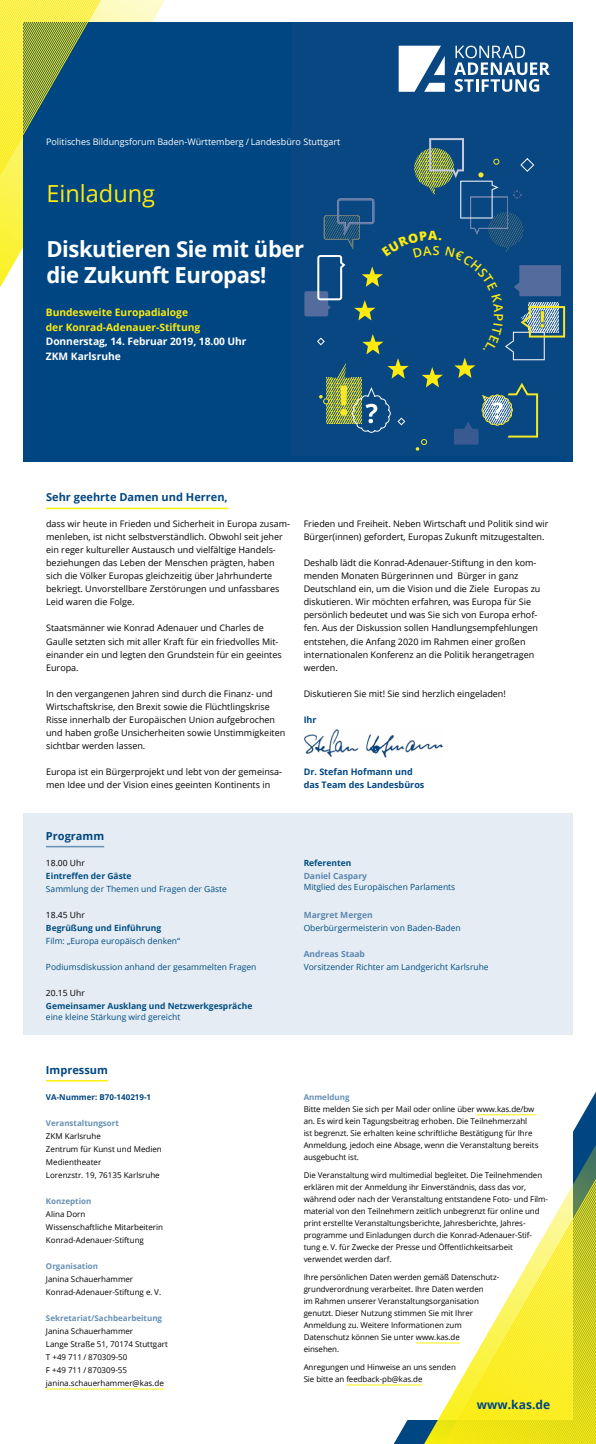
<style>
.page{position:relative;width:596px;height:1444px;background:#fff}
.page>*{position:absolute;margin:0;border:0;box-sizing:border-box;transform-origin:0 0}
.Einladung{font:23.5px "Open Sans";color:#fcea10}
.Fließtext{font:700 22.1px/26.5px "Open Sans";letter-spacing:-.02em;color:#fff}
.Auszeichnung_Paragra{font:700 12px "Open Sans";letter-spacing:.005em;color:#004682}
.t1{font:700 11px "Open Sans";color:#004682}
.Subheadline{font:700 10.2px/14.8px "Open Sans";color:#fcea10}
.Subheadline-2{font:700 10.2px "Open Sans";letter-spacing:-.005em;color:#fff}
.Fließtext-2{font:9px/13px "Open Sans";color:#000}
.t2{font:9px "Open Sans";color:#fff}
.SprecherInnen_Progra{font:700 9px/13px "Open Sans";color:#004682}
.Fließtext_Impressum{font:8.5px/11.5px "Open Sans";color:#004e82}
.Fließtext_Impressum-2{font:700 8.5px/11.5px "Open Sans";color:#004e82}
.Fließtext_Impressum-3{font:700 8.5px "Open Sans";color:#5c87b1}
.Fließtext_Impressum-4{font:8.5px "Open Sans";color:#000}
.Fließtext_Impressum-5{font:8px/12px "Open Sans";letter-spacing:-.005em;color:#000}
.Headline_Impressum{font:700 8px "Open Sans";color:#6690b4}
.Fließtext-3{font:8px "Open Sans";color:#000}
.VA_Nummer{font:700 8px "Open Sans";color:#004682}
.s1{font-weight:400}
.s2{font-weight:700;color:#5c87b1}
</style>
<div class="page">
<svg style="left:0;top:0;width:165px;height:288px"></svg>
<div style="left:23px;top:22px;width:549px;height:440px;background:#004682"></div>
<div style="left:292px;top:22px;width:279px;height:431px;background:#084781"></div>
<svg style="left:0;top:0;width:147px;height:180px"></svg>
<svg style="left:454px;top:46px;width:95px;height:46px"></svg>
<svg style="left:398px;top:46px;width:46px;height:46px"></svg>
<svg style="left:496px;top:1097px;width:100px;height:346px"></svg>
<div style="left:290px;top:126px;width:282px;height:330px;background:#084781"></div>
<hr style="left:46px;top:507px;width:182px;height:2px;background:#faf00a">
<div style="left:23px;top:813px;width:549px;height:221px;background:#e6ecf3"></div>
<hr style="left:46px;top:845px;width:58px;height:2px;background:#6690b4">
<hr style="left:46px;top:1388px;width:118px;height:1px;background:#faf00a">
<hr style="left:46px;top:1079px;width:62px;height:2px;background:#faf00a">
<hr style="left:476px;top:1114px;width:60px;height:1px;background:#faf00a">
<hr style="left:415px;top:1342px;width:44px;height:1px;background:#faf00a">
<hr style="left:346px;top:1384px;width:76px;height:1px;background:#faf00a">
<img style="left:304px;top:729px;width:139px;height:29px">
<svg style="left:304px;top:138px;width:260px;height:312px"></svg>
<p class="t2" style="left:46px;top:135px;width:295px">Politisches Bildungsforum Baden-Württemberg / Landesbüro Stuttgart</p>
<p class="Einladung" style="left:46px;top:177px;width:110px">Einladung</p>
<p class="Fließtext" style="left:46px;top:235px;width:259px">Diskutieren Sie mit über die Zukunft Europas!</p>
<p class="Subheadline" style="left:46px;top:304px;width:156px">Bundesweite Europadialoge der Konrad-Adenauer-Stiftung</p>
<p class="Subheadline-2" style="left:46px;top:334px;width:202px">Donnerstag, 14. Februar 2019, 18.00 Uhr</p>
<p class="Subheadline-2" style="left:46px;top:349px;width:76px">ZKM Karlsruhe</p>
<h2 class="t1" style="left:46px;top:489px;width:183px">Sehr geehrte Damen und Herren,</h2>
<p class="Fließtext-2" style="left:46px;top:517px;width:245px">dass wir heute in Frieden und Sicherheit in Europa zusam&shy;menleben, ist nicht selbstverständlich. Obwohl seit jeher ein reger kultureller Austausch und vielfältige Handels&shy;beziehungen das Leben der Menschen prägten, haben sich die Völker Europas gleichzeitig über Jahrhunderte bekriegt. Unvorstellbare Zerstörungen und unfassbares Leid waren die Folge.</p>
<p class="Fließtext-2" style="left:46px;top:621px;width:237px">Staatsmänner wie Konrad Adenauer und Charles de Gaulle setzten sich mit aller Kraft für ein friedvolles Mit&shy;einander ein und legten den Grundstein für ein geeintes Europa.</p>
<p class="Fließtext-2" style="left:46px;top:686px;width:240px">In den vergangenen Jahren sind durch die Finanz- und Wirtschaftskrise, den Brexit sowie die Flüchtlingskrise Risse innerhalb der Europäischen Union aufgebrochen und haben große Unsicherheiten sowie Unstimmigkeiten sichtbar werden lassen.</p>
<p class="Fließtext-2" style="left:46px;top:764px;width:237px">Europa ist ein Bürgerprojekt und lebt von der gemeinsa&shy;men Idee und der Vision eines geeinten Kontinents in</p>
<p class="Fließtext-2" style="left:303px;top:517px;width:246px">Frieden und Freiheit. Neben Wirtschaft und Politik sind wir<br>Bürger(innen) gefordert, Europas Zukunft mitzugestalten.</p>
<p class="Fließtext-2" style="left:303px;top:556px;width:238px">Deshalb lädt die Konrad-Adenauer-Stiftung in den kom&shy;menden Monaten Bürgerinnen und Bürger in ganz Deutschland ein, um die Vision und die Ziele Europas zu diskutieren. Wir möchten erfahren, was Europa für Sie persönlich bedeutet und was Sie sich von Europa erhof&shy;fen. Aus der Diskussion sollen Handlungsempfehlungen entstehen, die Anfang 2020 im Rahmen einer großen internationalen Konferenz an die Politik herangetragen werden.</p>
<p class="Fließtext-2" style="left:303px;top:686px;width:203px">Diskutieren Sie mit! Sie sind herzlich eingeladen!</p>
<p class="SprecherInnen_Progra" style="left:303px;top:712px;width:14px">Ihr</p>
<p class="SprecherInnen_Progra" style="left:303px;top:764px;width:122px">Dr. Stefan Hofmann und das Team des Landesbüros</p>
<h2 class="t1" style="left:46px;top:827px;width:60px">Programm</h2>
<p class="Fließtext_Impressum-4" style="left:46px;top:856px;width:40px">18.00 Uhr</p>
<p class="Fließtext_Impressum-2" style="left:46px;top:869px;width:87px">Eintreffen der Gäste</p>
<p class="Fließtext_Impressum" style="left:46px;top:882px;width:182px">Sammlung der Themen und Fragen der Gäste</p>
<p class="Fließtext_Impressum-4" style="left:46px;top:908px;width:40px">18.45 Uhr</p>
<p class="Fließtext_Impressum-2" style="left:46px;top:921px;width:117px">Begrüßung und Einführung</p>
<p class="Fließtext_Impressum" style="left:46px;top:934px;width:136px">Film: „Europa europäisch denken“</p>
<p class="Fließtext_Impressum" style="left:46px;top:960px;width:212px">Podiumsdiskussion anhand der gesammelten Fragen</p>
<p class="Fließtext_Impressum-4" style="left:46px;top:986px;width:40px">20.15 Uhr</p>
<p class="Fließtext_Impressum-2" style="left:46px;top:999px;width:208px">Gemeinsamer Ausklang und Netzwerkgespräche <span class="s1">eine kleine Stärkung wird gereicht</span></p>
<p class="Fließtext_Impressum-2" style="left:303px;top:856px;width:49px">Referenten</p>
<p class="Fließtext_Impressum" style="left:303px;top:869px;width:153px"><span class="s2">Daniel Caspary<br></span>Mitglied des Europäischen Parlaments</p>
<p class="Fließtext_Impressum-3" style="left:303px;top:908px;width:70px">Margret Mergen</p>
<p class="Fließtext_Impressum" style="left:303px;top:921px;width:158px">Oberbürgermeisterin von Baden-Baden</p>
<p class="Fließtext_Impressum-3" style="left:303px;top:947px;width:63px">Andreas Staab</p>
<p class="Fließtext_Impressum" style="left:303px;top:960px;width:186px">Vorsitzender Richter am Landgericht Karlsruhe</p>
<h2 class="t1" style="left:46px;top:1061px;width:63px">Impressum</h2>
<p class="VA_Nummer" style="left:46px;top:1091px;width:107px">VA-Nummer: B70-140219-1</p>
<p class="Headline_Impressum" style="left:46px;top:1117px;width:74px">Veranstaltungsort</p>
<p class="Fließtext_Impressum-5" style="left:46px;top:1129px;width:56px">ZKM Karlsruhe</p>
<p class="Fließtext_Impressum-5" style="left:46px;top:1142px;width:117px">Zentrum für Kunst und Medien</p>
<p class="Fließtext_Impressum-5" style="left:46px;top:1155px;width:57px">Medientheater</p>
<p class="Fließtext_Impressum-5" style="left:46px;top:1168px;width:115px">Lorenzstr. 19, 76135 Karlsruhe</p>
<p class="Headline_Impressum" style="left:46px;top:1195px;width:47px">Konzeption</p>
<p class="Fließtext-3" style="left:46px;top:1208px;width:41px">Alina Dorn</p>
<p class="Fließtext-3" style="left:46px;top:1221px;width:119px">Wissenschaftliche Mitarbeiterin</p>
<p class="Fließtext-3" style="left:46px;top:1234px;width:99px">Konrad-Adenauer-Stiftung</p>
<p class="Headline_Impressum" style="left:46px;top:1260px;width:53px">Organisation</p>
<p class="Fließtext_Impressum-5" style="left:46px;top:1272px;width:89px">Janina Schauerhammer</p>
<p class="Fließtext_Impressum-5" style="left:46px;top:1285px;width:117px">Konrad-Adenauer-Stiftung e. V.</p>
<p class="Headline_Impressum" style="left:46px;top:1312px;width:118px">Sekretariat/Sachbearbeitung</p>
<p class="Fließtext_Impressum-5" style="left:46px;top:1324px;width:89px">Janina Schauerhammer</p>
<p class="Fließtext_Impressum-5" style="left:46px;top:1337px;width:123px">Lange Straße 51, 70174 Stuttgart</p>
<p class="Fließtext_Impressum-5" style="left:46px;top:1350px;width:83px">T +49 711 / 870309-50</p>
<p class="Fließtext_Impressum-5" style="left:46px;top:1363px;width:83px">F +49 711 / 870309-55</p>
<p class="Fließtext_Impressum-5" style="left:46px;top:1376px;width:119px">janina.schauerhammer@kas.de</p>
<p class="Headline_Impressum" style="left:303px;top:1091px;width:47px">Anmeldung</p>
<p class="Fließtext_Impressum-5" style="left:303px;top:1102px;width:236px">Bitte melden Sie sich per Mail oder online über www.kas.de/bw an. Es wird kein Tagungsbeitrag erhoben. Die Teilnehmerzahl<br>ist begrenzt. Sie erhalten keine schriftliche Bestätigung für Ihre Anmeldung, jedoch eine Absage, wenn die Veranstaltung bereits ausgebucht ist.</p>
<p class="Fließtext_Impressum-5" style="left:303px;top:1168px;width:246px">Die Veranstaltung wird multimedial begleitet. Die Teilnehmenden erklären mit der Anmeldung ihr Einverständnis, dass das vor, während oder nach der Veranstaltung entstandene Foto- und Film&shy;material von den Teilnehmern zeitlich unbegrenzt für online und print erstellte Veranstaltungsberichte, Jahresberichte, Jahres&shy;programme und Einladungen durch die Konrad-Adenauer-Stif&shy;tung e. V. für Zwecke der Presse und Öffentlichkeitsarbeit verwendet werden darf.</p>
<p class="Fließtext_Impressum-5" style="left:303px;top:1270px;width:197px">Ihre persönlichen Daten werden gemäß Datenschutz&shy;grundverordnung verarbeitet. Ihre Daten werden<br>im Rahmen unserer Veranstaltungsorganisation genutzt. Dieser Nutzung stimmen Sie mit Ihrer Anmeldung zu. Weitere Informationen zum Datenschutz können Sie unter www.kas.de<br>einsehen.</p>
<p class="Fließtext_Impressum-5" style="left:303px;top:1360px;width:154px">Anregungen und Hinweise an uns senden</p>
<p class="Fließtext_Impressum-5" style="left:303px;top:1372px;width:120px">Sie bitte an feedback-pb@kas.de</p>
<p class="Auszeichnung_Paragra" style="left:476px;top:1396px;width:75px">www.kas.de</p>
</div>
